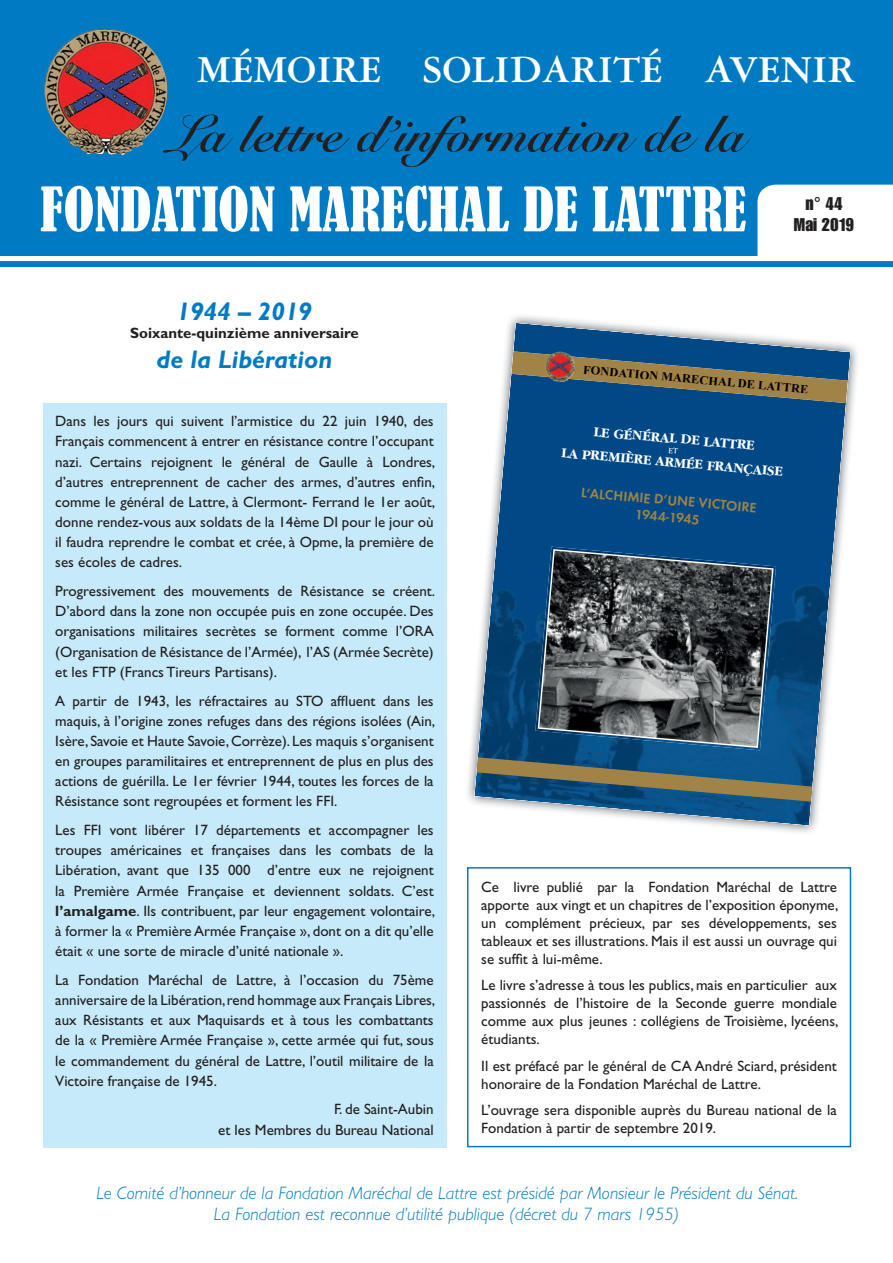
<style>
.page{position:relative;width:893px;height:1263px;background:#fff}
.page>*{position:absolute;margin:0;border:0;box-sizing:border-box;transform-origin:0 0}
.t1{font:condensed 57px "Bernard";color:#fff}
.t2{font:51px "Snell Roundhand LT Std Bd Scr";color:#231f20}
.t3{font:700 40.5px "Garamond Three LT";color:#fff}
.t4{font:italic 700 25.5px "Gill Sans Std";color:#007bc3}
.t5{font:italic 300 18px/21.6px "Gill Sans Std";color:#007bc3;text-align:center}
.t6{font:18px/21.6px "Impact LT Std";color:#231f20;text-align:center}
.t7{font:15px/20.2px "Gill Sans Std";color:#231f20;text-align:justify}
.t8{font:700 15px "Gill Sans Std";color:#231f20}
.t9{font:700 14.1px "Garamond";color:#fff}
.t10{font:600 14.1px/17px "Futura T";color:#a18347;text-align:center}
.t11{font:700 12.45px "Times New Roman";color:#040100}
.s1{font-weight:700}
</style>
<div class="page">
<div style="left:0;top:261px;width:893px;height:6px;background:#007bc3"></div>
<div style="left:0;top:0;width:893px;height:256px;background:#007bc3"></div>
<div style="left:757px;top:185px;width:136px;height:71px;background:#fff"></div>
<img style="left:44px;top:29px;width:61px;height:83px">
<div style="left:43px;top:403px;width:403px;height:744px;background:#c6eafa"></div>
<img style="left:467px;top:316px;width:391px;height:517px">
<img style="left:474px;top:323px;width:376px;height:502px">
<img style="left:535px;top:547px;width:241px;height:203px">
<svg style="left:537px;top:548px;width:237px;height:201px;background:#4b5862"></svg>
<svg style="left:474px;top:757px;width:338px;height:52px;background:#416577"></svg>
<svg style="left:511px;top:340px;width:340px;height:63px;background:#446374"></svg>
<div style="left:467px;top:867px;width:384px;height:280px;border:2px solid #007bc3"></div>
<svg style="left:668px;top:447px;width:10px;height:6px"></svg>
<h3 class="t3" style="left:197px;top:55px;width:659px">MÉMOIRE SOLIDARITÉ AVENIR</h3>
<h2 class="t2" style="left:171px;top:104px;width:576px">La lettre d’information de la</h2>
<h1 class="t1" style="left:40px;top:178px;width:708px">FONDATION MARECHAL DE LATTRE</h1>
<p class="t6" style="left:794px;top:193px;width:62px">n° 44<br>Mai 2019</p>
<h3 class="t4" style="left:177px;top:302px;width:137px">1944 – 2019</h3>
<p class="t8" style="left:130px;top:327px;width:230px">Soixante-quinzième anniversaire</p>
<h3 class="t4" style="left:157px;top:351px;width:177px">de la Libération</h3>
<p class="t7" style="left:55px;top:413px;width:381px">Dans les jours qui suivent l’armistice du 22 juin 1940, des Français commencent à entrer en résistance contre l’occupant nazi. Certains rejoignent le général de Gaulle à Londres, d’autres entreprennent de cacher des armes, d’autres enfin, comme le général de Lattre, à Clermont- Ferrand le 1er août, donne rendez-vous aux soldats de la 14ème DI pour le jour où il faudra reprendre le combat et crée, à Opme, la première de ses écoles de cadres.</p>
<p class="t7" style="left:55px;top:583px;width:381px">Progressivement des mouvements de Résistance se créent.<br>D’abord dans la zone non occupée puis en zone occupée. Des organisations militaires secrètes se forment comme l’ORA (Organisation de Résistance de l’Armée), l’AS (Armée Secrète) et les FTP (Francs Tireurs Partisans).</p>
<p class="t7" style="left:55px;top:692px;width:381px">A partir de 1943, les réfractaires au STO affluent dans les maquis, à l’origine zones refuges dans des régions isolées (Ain, Isère, Savoie et Haute Savoie, Corrèze). Les maquis s’organisent en groupes paramilitaires et entreprennent de plus en plus des actions de guérilla. Le 1er février 1944, toutes les forces de la Résistance sont regroupées et forment les FFI.</p>
<p class="t7" style="left:55px;top:821px;width:381px">Les FFI vont libérer 17 départements et accompagner les troupes américaines et françaises dans les combats de la Libération, avant que 135 000 d’entre eux ne rejoignent la Première Armée Française et deviennent soldats. C’est <span class="s1">l’amalgame</span>. Ils contribuent, par leur engagement volontaire, à former la « Première Armée Française », dont on a dit qu’elle était « une sorte de miracle d’unité nationale ».</p>
<p class="t7" style="left:55px;top:971px;width:381px">La Fondation Maréchal de Lattre, à l’occasion du 75ème anniversaire de la Libération, rend hommage aux Français Libres, aux Résistants et aux Maquisards et à tous les combattants de la « Première Armée Française », cette armée qui fut, sous le commandement du général de Lattre, l’outil militaire de la Victoire française de 1945.</p>
<p class="t7" style="left:218px;top:1101px;width:217px;text-align:right">F. de Saint-Aubin<br>et les Membres du Bureau National</p>
<p class="t11" style="left:584px;top:362px;width:227px;rotate:5deg">FONDATION MARECHAL DE LATTRE</p>
<p class="t9" style="left:594px;top:427px;width:163px;rotate:5deg">LE GÉNÉRAL DE LATTRE</p>
<p class="t9" style="left:562px;top:448px;width:224px;rotate:5deg">LA PREMIÈRE ARMÉE FRANÇAISE</p>
<p class="t10" style="left:582px;top:485px;width:177px;rotate:5deg">L’ALCHIMIE D’UNE VICTOIRE<br>1944-1945</p>
<p class="t7" style="left:481px;top:879px;width:359px;line-height:18px">Ce livre publié par la Fondation Maréchal de Lattre apporte aux vingt et un chapitres de l’exposition éponyme, un complément précieux, par ses développements, ses tableaux et ses illustrations. Mais il est aussi un ouvrage qui se suffit à lui-même.</p>
<p class="t7" style="left:481px;top:978px;width:359px;line-height:18px">Le livre s’adresse à tous les publics, mais en particulier aux passionnés de l’histoire de la Seconde guerre mondiale comme aux plus jeunes : collégiens de Troisième, lycéens, étudiants.</p>
<p class="t7" style="left:481px;top:1058px;width:357px;line-height:18px">Il est préfacé par le général de CA André Sciard, président honoraire de la Fondation Maréchal de Lattre.</p>
<p class="t7" style="left:481px;top:1103px;width:357px;line-height:18px">L’ouvrage sera disponible auprès du Bureau national de la<br>Fondation à partir de septembre 2019.</p>
<p class="t5" style="left:96px;top:1182px;width:703px">Le Comité d’honneur de la Fondation Maréchal de Lattre est présidé par Monsieur le Président du Sénat.<br>La Fondation est reconnue d’utilité publique (décret du 7 mars 1955)</p>
</div>
